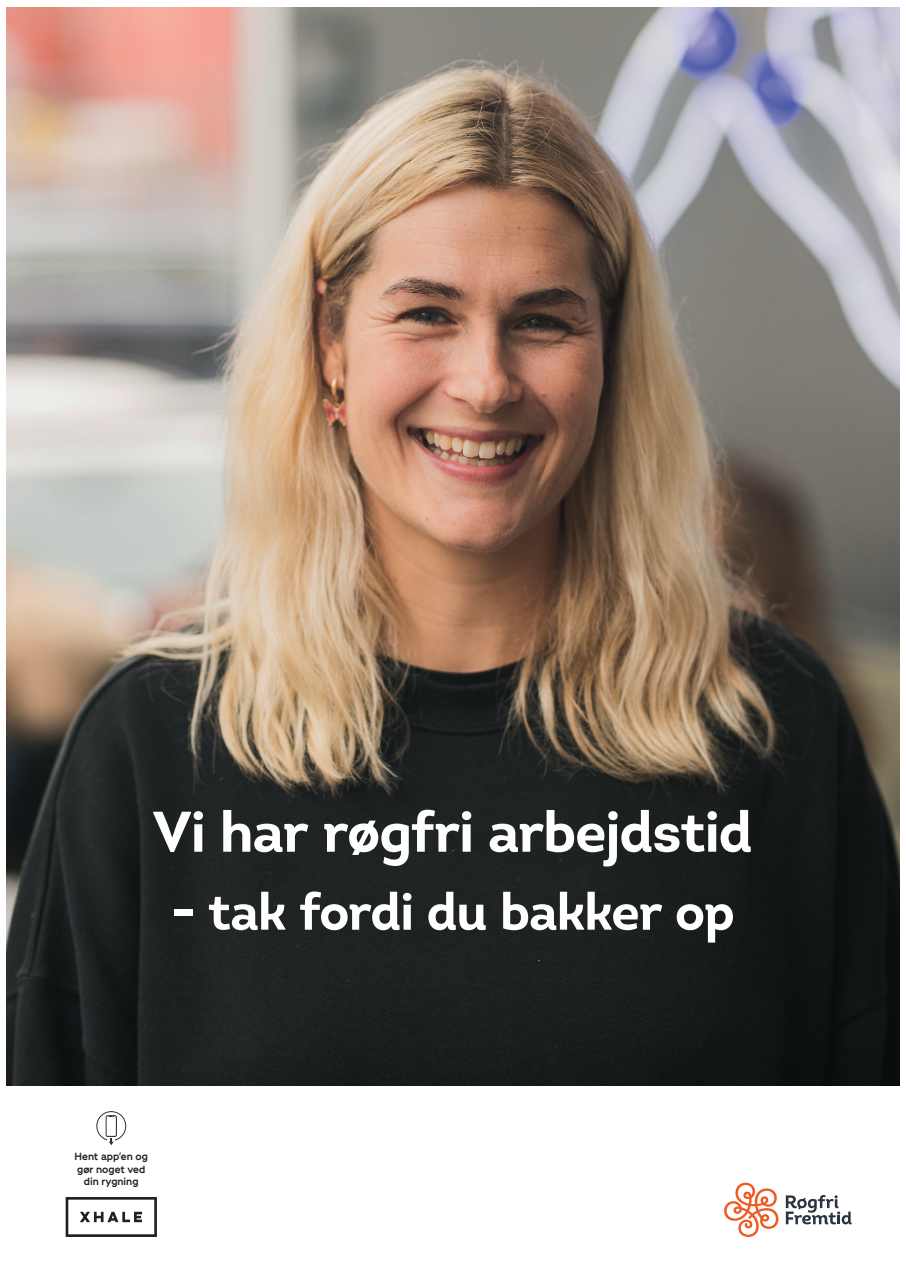
<style>
.page{position:relative;width:906px;height:1276px;background:#fff}
.page>*{position:absolute;margin:0;border:0;box-sizing:border-box;transform-origin:0 0}
.t1{font:700 57.15px "Intro";letter-spacing:-.025em;color:#fff}
.t2{font:700 51.97px "Intro";letter-spacing:-.03em;color:#fff}
.t3{font:700 10.35px/12.4px "Fighter";letter-spacing:-.005em;color:#231f20;text-align:center}
</style>
<div class="page">
<img style="left:6px;top:7px;width:893px;height:1079px">
<div style="left:106px;top:1115px;width:11px;height:21px;border:1px solid #312f30"></div>
<div style="left:96px;top:1111px;width:30px;height:30px;border:1px solid #312f30;border-radius:50%"></div>
<svg style="left:107px;top:1116px;width:9px;height:29px"></svg>
<svg style="left:66px;top:1197px;width:91px;height:40px"></svg>
<svg style="left:724px;top:1182px;width:54px;height:55px"></svg>
<svg style="left:786px;top:1195px;width:65px;height:29px"></svg>
<h1 class="t1" style="left:153px;top:795px;width:601px">Vi har røgfri arbejdstid</h1>
<h2 class="t2" style="left:171px;top:878px;width:565px">- tak fordi du bakker op</h2>
<p class="t3" style="left:75px;top:1150px;width:75px">Hent app’en og gør noget ved din rygning</p>
</div>
